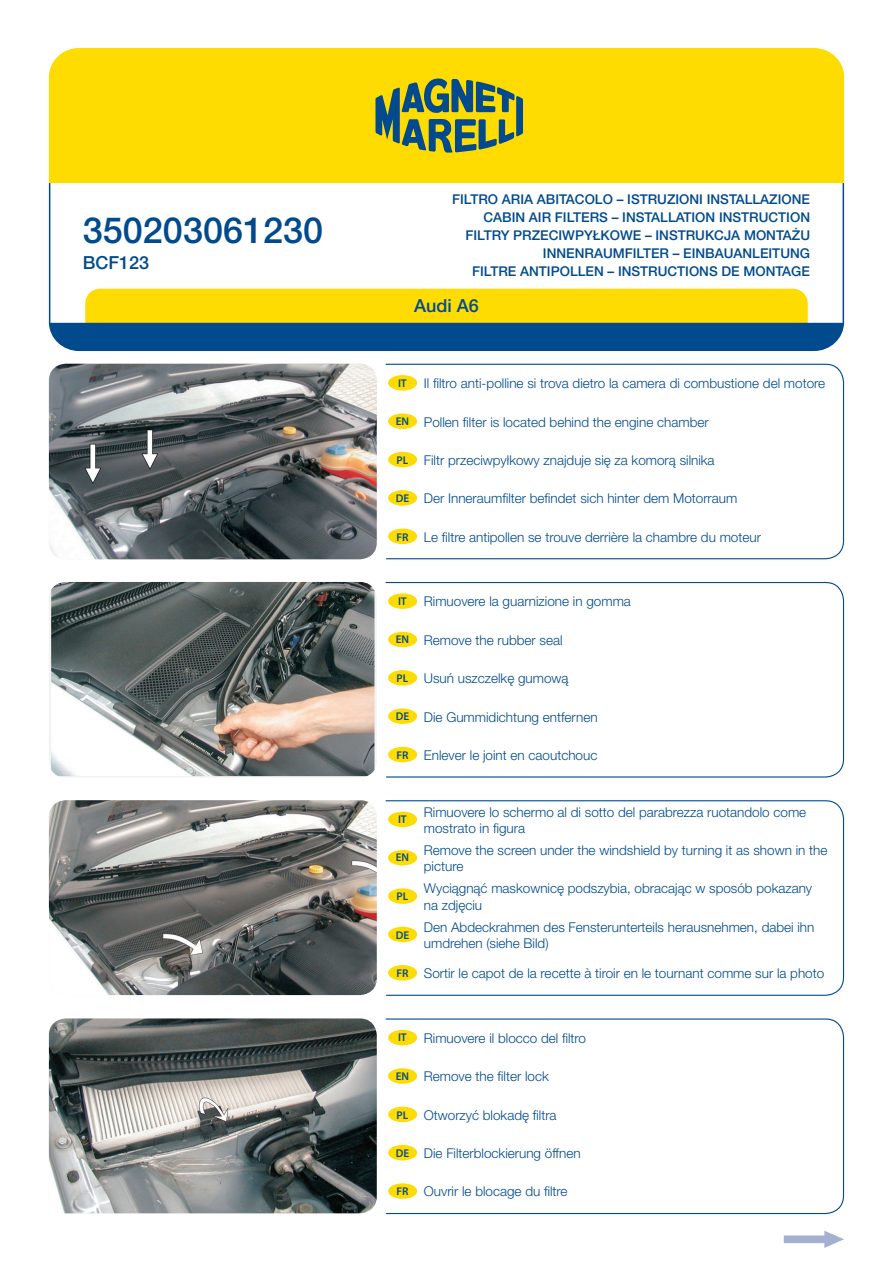
<style>
.page{position:relative;width:893px;height:1263px;background:#fff}
.page>*{position:absolute;margin:0;border:0;box-sizing:border-box;transform-origin:0 0}
.t1{font:500 36px "Helvetica Neue LT Pro";color:#004a8d}
.t2{font:500 18px "Helvetica Neue LT Pro";color:#004a8d}
.t3{font:300 13.5px/16.2px "Helvetica Neue Pl";color:#004a8d}
.t4{font:500 13.5px/18px "Helvetica Neue LT Pro";color:#004a8d}
.t5{font:600 11.25px "Myriad Pro";color:#004a8d}
.s1{font-family:"Myriad Pro";font-weight:600;font-size:11.25px}
</style>
<div class="page">
<svg style="left:385px;top:363px;width:460px;height:197px"></svg>
<svg style="left:385px;top:581px;width:460px;height:197px"></svg>
<svg style="left:385px;top:800px;width:460px;height:196px"></svg>
<svg style="left:49px;top:289px;width:795px;height:62px"></svg>
<hr style="left:49px;top:183px;width:1px;height:140px;background:#004a8d">
<hr style="left:843px;top:183px;width:1px;height:140px;background:#004a8d">
<div style="left:49px;top:48px;width:795px;height:135px;background:#ffdc01"></div>
<svg style="left:375px;top:78px;width:148px;height:75px"></svg>
<img style="left:49px;top:364px;width:328px;height:195px">
<img style="left:51px;top:582px;width:323px;height:194px">
<img style="left:49px;top:800px;width:328px;height:195px">
<img style="left:49px;top:1018px;width:328px;height:195px">
<div style="left:388px;top:375px;width:29px;height:16px;background:#ffdc01;border-radius:50%"></div>
<div style="left:388px;top:413px;width:29px;height:16px;background:#ffdc01;border-radius:50%"></div>
<div style="left:388px;top:452px;width:29px;height:15px;background:#ffdc01;border-radius:50%"></div>
<div style="left:388px;top:490px;width:29px;height:16px;background:#ffdc01;border-radius:50%"></div>
<div style="left:388px;top:528px;width:29px;height:16px;background:#ffdc01;border-radius:50%"></div>
<div style="left:388px;top:593px;width:29px;height:16px;background:#ffdc01;border-radius:50%"></div>
<div style="left:388px;top:632px;width:29px;height:15px;background:#ffdc01;border-radius:50%"></div>
<div style="left:388px;top:670px;width:29px;height:16px;background:#ffdc01;border-radius:50%"></div>
<div style="left:388px;top:708px;width:29px;height:16px;background:#ffdc01;border-radius:50%"></div>
<div style="left:388px;top:747px;width:29px;height:15px;background:#ffdc01;border-radius:50%"></div>
<div style="left:388px;top:812px;width:29px;height:15px;background:#ffdc01;border-radius:50%"></div>
<div style="left:388px;top:850px;width:29px;height:15px;background:#ffdc01;border-radius:50%"></div>
<div style="left:388px;top:888px;width:29px;height:16px;background:#ffdc01;border-radius:50%"></div>
<div style="left:388px;top:927px;width:29px;height:15px;background:#ffdc01;border-radius:50%"></div>
<div style="left:388px;top:965px;width:29px;height:15px;background:#ffdc01;border-radius:50%"></div>
<svg style="left:385px;top:1018px;width:460px;height:196px"></svg>
<svg style="left:784px;top:1231px;width:60px;height:17px"></svg>
<h1 class="t1" style="left:83px;top:209px;width:242px">350203061230</h1>
<h2 class="t2" style="left:83px;top:252px;width:68px">BCF123</h2>
<p class="t4" style="left:483px;top:190px;width:328px;text-indent:-31px">FILTRO ARIA ABITACOLO – ISTRUZIONI INSTALLAZIONE<br>CABIN</p>
<p class="t4" style="left:529px;top:208px;width:9px">AIR</p>
<p class="t4" style="left:555px;top:208px;width:17px">FILTERS</p>
<p class="t4" style="left:612px;top:208px;width:200px">– INSTALLATION INSTRUCTION</p>
<p class="t4" style="left:465px;top:226px;width:16px">FILTR</p>
<p class="t4" style="left:501px;top:226px;width:31px">Y PRZECI</p>
<p class="t4" style="left:562px;top:226px;width:249px">WPYŁKOWE – INSTRUKCJA MONTAŻU</p>
<p class="t4" style="left:543px;top:244px;width:10px">INNENRAUM</p>
<p class="t4" style="left:625px;top:244px;width:16px">FILTER</p>
<p class="t4" style="left:673px;top:244px;width:139px">– EINBAUANLEITUNG</p>
<p class="t4" style="left:472px;top:262px;width:16px">FILTRE</p>
<p class="t4" style="left:520px;top:262px;width:9px">ANTI</p>
<p class="t4" style="left:551px;top:262px;width:19px">POLLEN</p>
<p class="t4" style="left:607px;top:262px;width:204px">– INSTRUCTIONS DE MONTAGE</p>
<h2 class="t2" style="left:414px;top:294px;width:66px">AUDI A6</h2>
<p class="t5" style="left:398px;top:376px;width:10px">IT</p>
<p class="t3" style="left:424px;top:375px;width:403px">Il filtro anti-polline si trova dietro la camera di combustione del motore</p>
<p class="t3" style="left:396px;top:413px;width:314px"><span class="s1">EN</span> Pollen filter is located behind the engine chamber</p>
<p class="t3" style="left:396px;top:452px;width:320px"><span class="s1">PL</span> Filtr przeciwpyłkowy znajduje się za komorą silnika</p>
<p class="t3" style="left:396px;top:490px;width:343px"><span class="s1">DE</span> Der Inneraumfilter befindet sich hinter dem Motorraum</p>
<p class="t3" style="left:396px;top:528px;width:366px"><span class="s1">FR</span> Le filtre antipollen se trouve derrière la chambre du moteur</p>
<p class="t5" style="left:398px;top:594px;width:10px">IT</p>
<p class="t3" style="left:424px;top:593px;width:209px">Rimuovere la guarnizione in gomma</p>
<p class="t3" style="left:396px;top:632px;width:168px"><span class="s1">EN</span> Remove the rubber seal</p>
<p class="t3" style="left:396px;top:670px;width:174px"><span class="s1">PL</span> Usuń uszczelkę gumową</p>
<p class="t3" style="left:396px;top:708px;width:203px"><span class="s1">DE</span> Die Gummidichtung entfernen</p>
<p class="t3" style="left:396px;top:747px;width:203px"><span class="s1">FR</span> Enlever le joint en caoutchouc</p>
<p class="t5" style="left:398px;top:812px;width:10px">IT</p>
<p class="t3" style="left:424px;top:803px;width:384px">Rimuovere lo schermo al di sotto del parabrezza ruotandolo come mostrato in figura</p>
<p class="t5" style="left:396px;top:850px;width:15px">EN</p>
<p class="t3" style="left:424px;top:842px;width:405px">Remove the screen under the windshield by turning it as shown in the picture</p>
<p class="t5" style="left:396px;top:889px;width:13px">PL</p>
<p class="t3" style="left:424px;top:880px;width:390px">Wyciągnąć maskownicę podszybia, obracając w sposób pokazany na zdjęciu</p>
<p class="t5" style="left:396px;top:928px;width:15px">DE</p>
<p class="t3" style="left:424px;top:918px;width:392px">Den Abdeckrahmen des Fensterunterteils herausnehmen, dabei ihn umdrehen (siehe Bild)</p>
<p class="t3" style="left:396px;top:965px;width:429px"><span class="s1">FR</span> Sortir le capot de la recette à tiroir en le tournant comme sur la photo</p>
<p class="t5" style="left:398px;top:1030px;width:10px">IT</p>
<p class="t3" style="left:424px;top:1030px;width:164px">Rimuovere il blocco del filtro</p>
<p class="t3" style="left:396px;top:1068px;width:155px"><span class="s1">EN</span> Remove the filter lock</p>
<p class="t3" style="left:396px;top:1106px;width:162px"><span class="s1">PL</span> Otworzyć blokadę filtra</p>
<p class="t3" style="left:396px;top:1145px;width:186px"><span class="s1">DE</span> Die Filterblockierung öffnen</p>
<p class="t3" style="left:396px;top:1183px;width:173px"><span class="s1">FR</span> Ouvrir le blocage du filtre</p>
</div>
